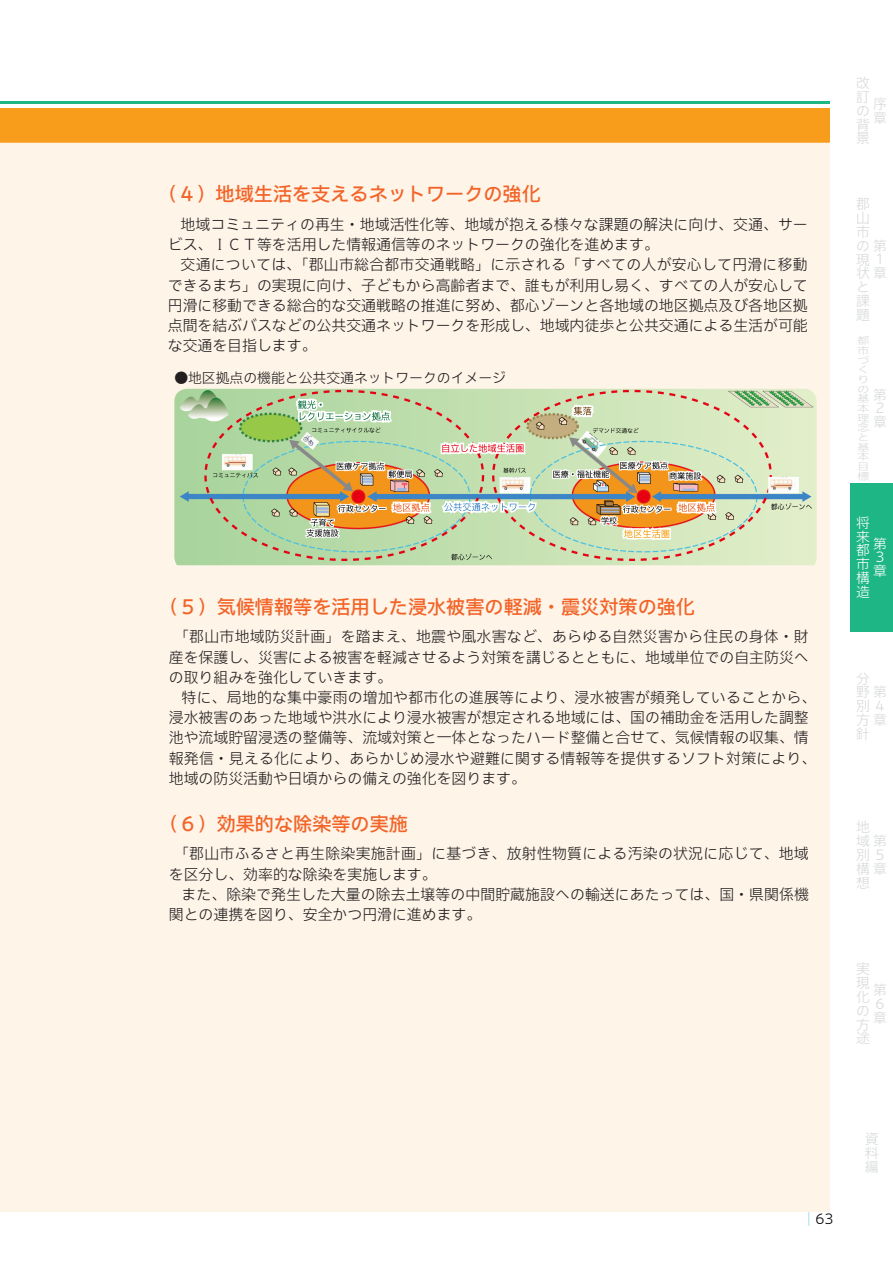
<style>
.page{position:relative;width:893px;height:1263px;background:#fff}
.page>*{position:absolute;margin:0;border:0;box-sizing:border-box;transform-origin:0 0}
.小見出し{font:500 19.2px "Iwa UCDA Goth Std";color:#f26428}
.本文{font:300 14.85px/20.2px "Iwa UCDA Goth Std";color:#231f20}
.t1{font:300 13.8px/13.8px "Iwa UCDA Goth Std";color:#d6d9da}
.t2{font:300 13.8px "Iwa UCDA Goth Std";color:#231f20}
.t3{font:300 13.8px/13.8px "Iwa UCDA Goth Std";color:#fff}
.t4{font:300 13.8px "Iwa UCDA Goth Std";color:#000}
.t5{font:300 9.6px/9.6px "Iwa UCDA Goth Std";color:#d6d9da;scale:1.29 1}
</style>
<div class="page">
<div style="left:850px;top:483px;width:43px;height:148px;background:#1eb684"></div>
<svg style="left:808px;top:1212px;width:1px;height:14px"></svg>
<div style="left:0;top:142px;width:829px;height:1070px;background:#fef4e8"></div>
<img style="left:174px;top:389px;width:643px;height:176px">
<div style="left:0;top:108px;width:829px;height:34px;background:#f89c1c"></div>
<hr style="left:0;top:101px;width:829px;height:2px;background:#1eb684">
<p class="小見出し" style="left:158px;top:180px;width:384px">（４）地域生活を支えるネットワークの強化</p>
<p class="本文" style="left:168px;top:213px;width:642px;text-indent:13px">地域コミュニティの再生・地域活性化等、地域が抱える様々な課題の解決に向け、交通、サービス、ＩＣＴ等を活用した情報通信等のネットワークの強化を進めます。</p>
<p class="本文" style="left:168px;top:254px;width:641px;text-align:justify;text-indent:13px">交通については、「郡山市総合都市交通戦略」に示される「すべての人が安心して円滑に移動できるまち」の実現に向け、子どもから高齢者まで、誰もが利用し易く、すべての人が安心して円滑に移動できる総合的な交通戦略の推進に努め、都心ゾーンと各地域の地区拠点及び各地区拠点間を結ぶバスなどの公共交通ネットワークを形成し、地域内徒歩と公共交通による生活が可能な交通を目指します。</p>
<p class="t2" style="left:174px;top:368px;width:333px">●地区拠点の機能と公共交通ネットワークのイメージ</p>
<p class="小見出し" style="left:159px;top:592px;width:537px">（５）気候情報等を活用した浸水被害の軽減・震災対策の強化</p>
<p class="本文" style="left:169px;top:626px;width:641px;text-align:justify;text-indent:5px">「郡山市地域防災計画」を踏まえ、地震や風水害など、あらゆる自然災害から住民の身体・財産を保護し、災害による被害を軽減させるよう対策を講じるとともに、地域単位での自主防災への取り組みを強化していきます。</p>
<p class="本文" style="left:169px;top:686px;width:649px;text-indent:13px">特に、局地的な集中豪雨の増加や都市化の進展等により、浸水被害が頻発していることから、浸水被害のあった地域や洪水により浸水被害が想定される地域には、国の補助金を活用した調整池や流域貯留浸透の整備等、流域対策と一体となったハード整備と合せて、気候情報の収集、情報発信・見える化により、あらかじめ浸水や避難に関する情報等を提供するソフト対策により、地域の防災活動や日頃からの備えの強化を図ります。</p>
<p class="小見出し" style="left:159px;top:809px;width:250px">（６）効果的な除染等の実施</p>
<p class="本文" style="left:169px;top:843px;width:641px;text-indent:5px">「郡山市ふるさと再生除染実施計画」に基づき、放射性物質による汚染の状況に応じて、地域を区分し、効率的な除染を実施します。</p>
<p class="本文" style="left:169px;top:883px;width:642px;text-indent:13px">また、除染で発生した大量の除去土壌等の中間貯蔵施設への輸送にあたっては、国・県関係機関との連携を図り、安全かつ円滑に進めます。</p>
<p class="t1" style="left:856px;top:75px;width:15px;text-align:justify">改訂の背景</p>
<p class="t1" style="left:873px;top:96px;width:15px">序章</p>
<p class="t1" style="left:856px;top:196px;width:15px;text-align:justify">郡山市</p>
<p class="t1" style="left:856px;top:238px;width:32px">の第現１状章</p>
<p class="t1" style="left:856px;top:279px;width:15px;text-align:justify">と課題</p>
<p class="t5" style="left:857px;top:335px;width:11px">都市づくりの基本理念と基本目標</p>
<p class="t1" style="left:873px;top:387px;width:15px">第<br>２章</p>
<p class="t3" style="left:856px;top:515px;width:15px;text-align:justify">将来都市構造</p>
<p class="t3" style="left:873px;top:536px;width:15px">第<br>３章</p>
<p class="t1" style="left:856px;top:671px;width:15px">分</p>
<p class="t1" style="left:856px;top:684px;width:32px">野第別４方章</p>
<p class="t1" style="left:856px;top:726px;width:15px">針</p>
<p class="t1" style="left:856px;top:819px;width:15px">地</p>
<p class="t1" style="left:856px;top:833px;width:32px">域第別５構章</p>
<p class="t1" style="left:856px;top:875px;width:15px">想</p>
<p class="t1" style="left:856px;top:961px;width:15px;text-align:justify">実現化の方途</p>
<p class="t1" style="left:873px;top:982px;width:15px">第<br>６章</p>
<p class="t4" style="left:815px;top:1209px;width:20px">63</p>
<p class="t1" style="left:865px;top:1131px;width:15px;text-align:justify">資料編</p>
</div>
